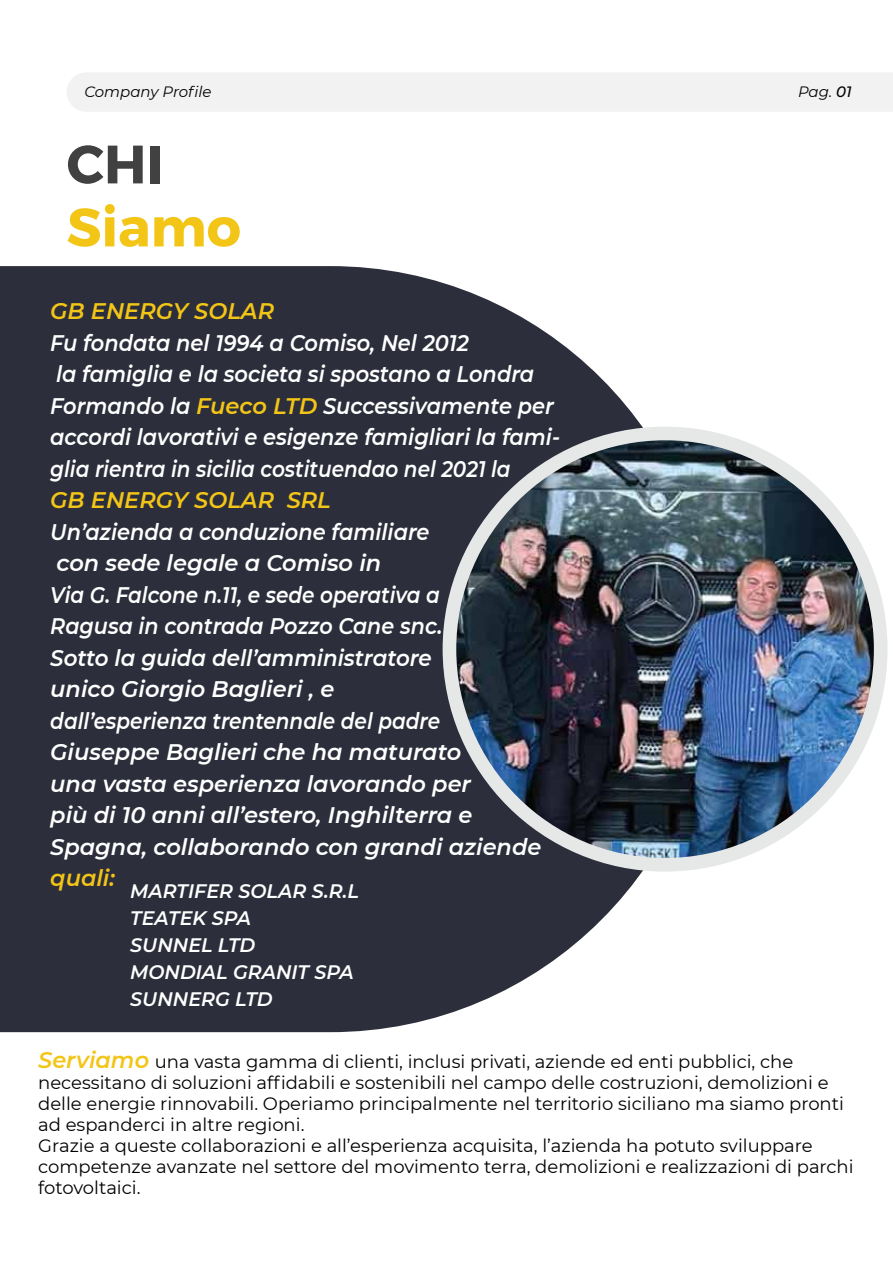
<style>
.page{position:relative;width:893px;height:1263px;background:#fff}
.page>*{position:absolute;margin:0;border:0;box-sizing:border-box;transform-origin:0 0}
.t1{font:700 54px "Montserrat";color:#f3c517}
.t2{font:700 54px "Montserrat";color:#414142}
.t3{font:italic 600 22.5px/31.5px "Montserrat";color:#fff;scale:.93 1}
.t4{font:italic 600 22.5px "Montserrat";color:#f3c517}
.t5{font:italic 600 19.5px/27px "Montserrat";color:#fff}
.t6{font:18px/21px "Montserrat";color:#010101}
.t7{font:italic 15px "Montserrat";color:#010101}
.s1{font-weight:500}
.s2{color:#f3c517}
.s3{font-weight:600;font-style:italic;font-size:22.5px;color:#f3c517}
</style>
<div class="page">
<svg style="left:0;top:266px;width:713px;height:766px;background:#444752"></svg>
<div style="left:443px;top:427px;width:444px;height:444px;background:#e6e7e7;border-radius:50%"></div>
<div style="left:67px;top:73px;width:826px;height:39px;background:#f2f2f3"></div>
<img style="left:456px;top:440px;width:418px;height:418px;border-radius:209px">
<p class="t7" style="left:84px;top:82px;width:129px">Company Profile</p>
<p class="t7" style="left:798px;top:82px;width:55px">Pag. <span class="s1">01</span></p>
<h1 class="t2" style="left:67px;top:131px;width:98px">CHI</h1>
<h1 class="t1" style="left:67px;top:194px;width:176px">Siamo</h1>
<p class="t4" style="left:50px;top:295px;width:225px">GB ENERGY SOLAR</p>
<p class="t3" style="left:50px;top:326px;width:550px">Fu fondata nel 1994 a Comiso, Nel 2012<br>la famiglia e la societa si spostano a Londra Formando la <span class="s2">Fueco LTD</span> Successivamente per accordi lavorativi e esigenze famigliari la fami&shy;glia rientra in sicilia costituendao nel 2021 la</p>
<p class="t4" style="left:50px;top:484px;width:282px">GB ENERGY SOLAR SRL</p>
<p class="t3" style="left:50px;top:515px;width:530px">Un’azienda a conduzione familiare<br>con sede legale a Comiso in<br>Via G. Falcone n.11, e sede operativa a<br>Ragusa in contrada Pozzo Cane snc.<br>Sotto la guida dell’amministratore<br>unico Giorgio Baglieri , e<br>dall’esperienza trentennale del padre Giuseppe Baglieri che ha maturato<br>una vasta esperienza lavorando per<br>più di 10 anni all’estero, Inghilterra e Spagna, collaborando con grandi aziende</p>
<p class="t4" style="left:50px;top:862px;width:66px">quali:</p>
<p class="t5" style="left:130px;top:877px;width:230px">MARTIFER SOLAR S.R.L<br>TEATEK SPA<br>SUNNEL LTD<br>MONDIAL GRANIT SPA<br>SUNNERG LTD</p>
<p class="t6" style="left:38px;top:1050px;width:817px"><span class="s3">Serviamo</span> una vasta gamma di clienti, inclusi privati, aziende ed enti pubblici, che necessitano di soluzioni affidabili e sostenibili nel campo delle costruzioni, demolizioni e delle energie rinnovabili. Operiamo principalmente nel territorio siciliano ma siamo pronti ad espanderci in altre regioni.<br>Grazie a queste collaborazioni e all’esperienza acquisita, l’azienda ha potuto sviluppare competenze avanzate nel settore del movimento terra, demolizioni e realizzazioni di parchi fotovoltaici.</p>
</div>
